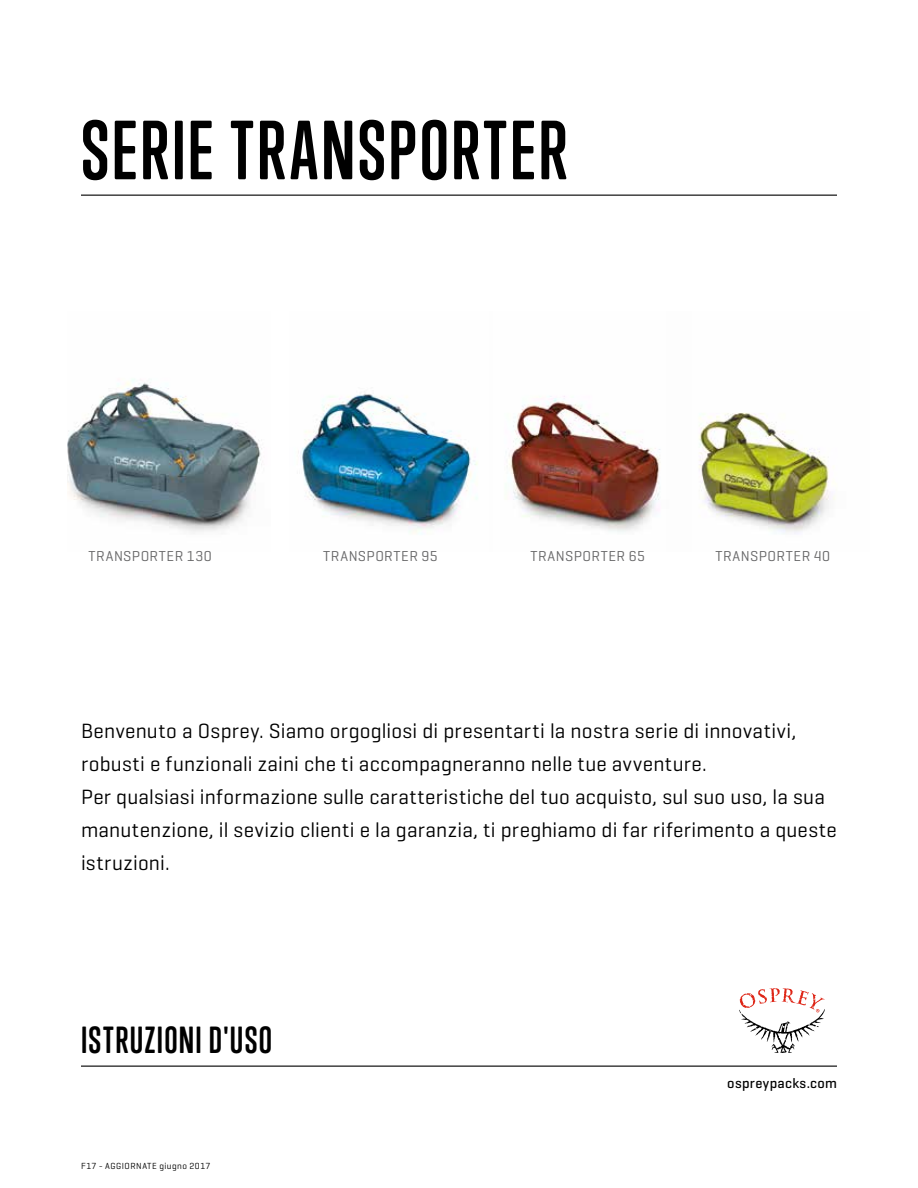
<style>
.page{position:relative;width:918px;height:1188px;background:#fff}
.page>*{position:absolute;margin:0;border:0;box-sizing:border-box;transform-origin:0 0}
.t1{font:700 76.5px "Trump Soft Pro";letter-spacing:.035em;color:#000}
.t2{font:700 34.5px "Trump Soft Pro";letter-spacing:.04em;color:#000}
.t3{font:21px/33px "Geogrotesque";letter-spacing:.01em;color:#000}
.t4{font:14.7px "Geogrotesque";letter-spacing:.035em;color:#686869}
.t5{font:500 14.25px "Geogrotesque";letter-spacing:.02em;color:#000}
.t6{font:9px "Geogrotesque";letter-spacing:.05em;color:#000}
</style>
<div class="page">
<img style="left:67px;top:379px;width:195px;height:153px">
<img style="left:298px;top:394px;width:180px;height:140px">
<img style="left:509px;top:396px;width:151px;height:136px">
<img style="left:699px;top:412px;width:136px;height:122px">
<hr style="left:81px;top:1066px;width:756px;height:1px;background:#000">
<hr style="left:81px;top:195px;width:756px;height:1px;background:#000">
<svg style="left:739px;top:988px;width:86px;height:65px"></svg>
<h1 class="t1" style="left:81px;top:104px;width:488px">SERIE TRANSPORTER</h1>
<p class="t4" style="left:89px;top:546px;width:125px">TRANSPORTER 130</p>
<p class="t4" style="left:323px;top:546px;width:116px">TRANSPORTER 95</p>
<p class="t4" style="left:530px;top:546px;width:116px">TRANSPORTER 65</p>
<p class="t4" style="left:715px;top:546px;width:116px">TRANSPORTER 40</p>
<p class="t3" style="left:81px;top:714px;width:757px">Benvenuto a Osprey. Siamo orgogliosi di presentarti la nostra serie di innovativi, robusti e funzionali zaini che ti accompagneranno nelle tue avventure.<br>Per qualsiasi informazione sulle caratteristiche del tuo acquisto, sul suo uso, la sua manutenzione, il sevizio clienti e la garanzia, ti preghiamo di far riferimento a queste istruzioni.</p>
<h2 class="t2" style="left:81px;top:1019px;width:193px">ISTRUZIONI D'USO</h2>
<p class="t6" style="left:81px;top:1160px;width:131px">F17 - AGGIORNATE giugno 2017</p>
<p class="t5" style="left:727px;top:1074px;width:111px">ospreypacks.com</p>
</div>
